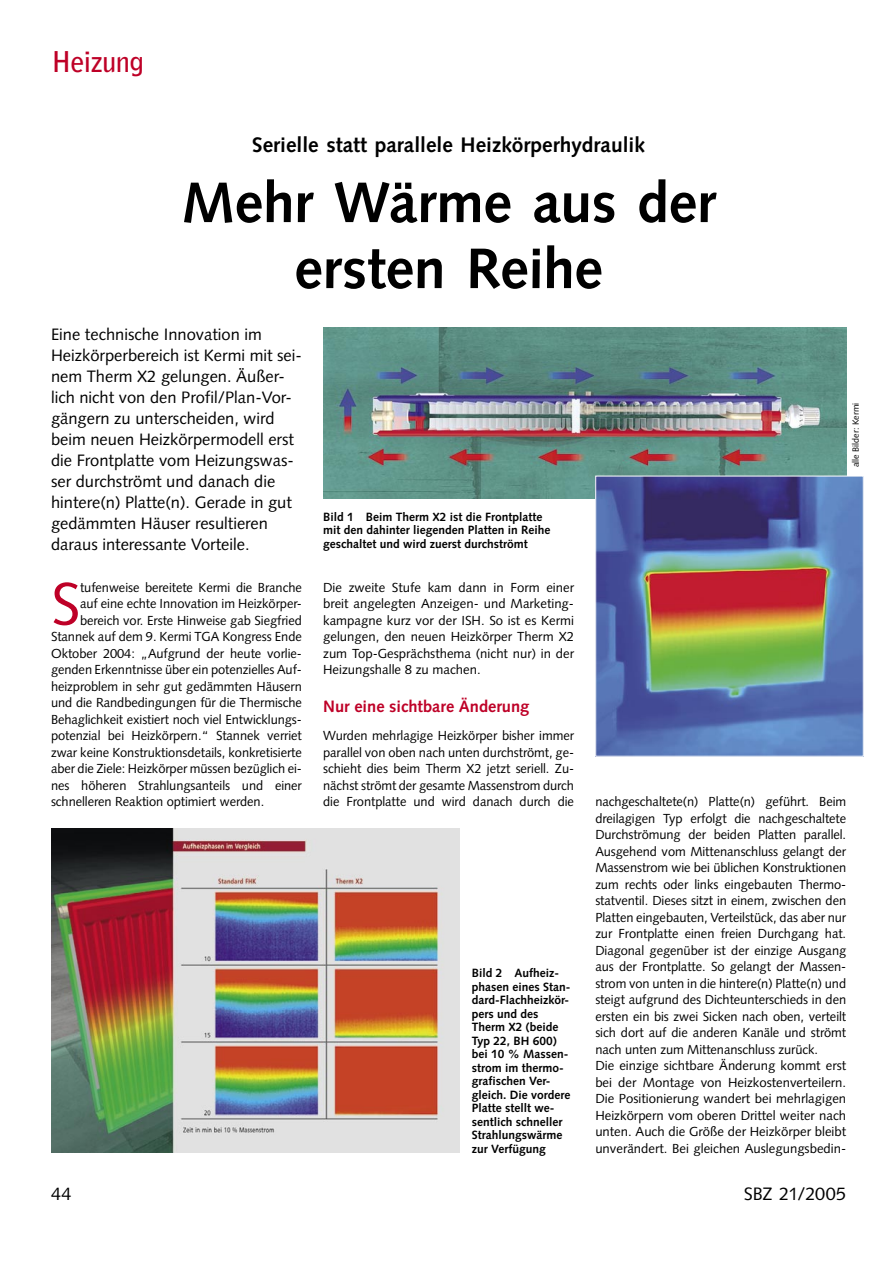
<style>
.page{position:relative;width:893px;height:1263px;background:#fff}
.page>*{position:absolute;margin:0;border:0;box-sizing:border-box;transform-origin:0 0}
.SBZ_04-Initial{font:59.85px "Syntax LT Std";color:#be0027}
.SBZ_01-Dachzeile{font:700 57px/66px "Syntax LT Std";letter-spacing:-.005em;color:#000;text-align:center}
.SBZ_00-Rubriken{font:700 28.5px "Bell Gothic Std";letter-spacing:-.035em;color:#be0027}
.SBZ_01-Dachzeile-2{font:700 21px "Syntax LT Std";color:#000}
.t1{font:18px "Syntax LT Std";color:#000}
.SBZ_03-Vorspann{font:16.5px/21px "Syntax LT Std";color:#000}
.SBZ_07-Zwischenüberschrift{font:700 16.5px "Syntax LT Std";color:#be0027}
.SBZ_05-Grundtext{font:13.2px/16.5px "Syntax LT Std";letter-spacing:-.005em;color:#000;text-align:justify}
.SBZ_04-Initial-2{font:13.2px "Syntax LT Std";letter-spacing:-.005em;color:#000}
.SBZ_12-Bildunterschrift{font:700 12px/13.5px "Syntax LT Std";color:#000}
.SBZ_18-Fotonachweis{font:9px "Syntax LT Std";color:#000}
</style>
<div class="page">
<img style="left:323px;top:328px;width:523px;height:171px">
<img style="left:597px;top:478px;width:265px;height:277px">
<div style="left:595px;top:476px;width:269px;height:281px;border:1px solid #fff"></div>
<img style="left:51px;top:829px;width:408px;height:324px">
<p class="SBZ_00-Rubriken" style="left:51px;top:45px;width:94px">Heizung</p>
<p class="SBZ_01-Dachzeile-2" style="left:252px;top:133px;width:394px">Serielle statt parallele Heizkörperhydraulik</p>
<p class="SBZ_01-Dachzeile" style="left:181px;top:170px;width:536px">Mehr Wärme aus der ersten Reihe</p>
<p class="SBZ_03-Vorspann" style="left:51px;top:324px;width:252px">Eine technische Innovation im Heizkörperbereich ist Kermi mit sei&shy;nem Therm X2 gelungen. Äußer&shy;lich nicht von den Profil/Plan-Vor&shy;gängern zu unterscheiden, wird beim neuen Heizkörpermodell erst die Frontplatte vom Heizungswas&shy;ser durchströmt und danach die hintere(n) Platte(n). Gerade in gut gedämmten Häuser resultieren daraus interessante Vorteile.</p>
<p class="SBZ_04-Initial" style="left:51px;top:568px;width:31px">S</p>
<p class="SBZ_04-Initial-2" style="left:80px;top:579px;width:223px">tufenweise bereitete Kermi die Branche</p>
<p class="SBZ_18-Fotonachweis" style="left:850px;top:467px;width:66px;rotate:-90deg">alle Bilder: Kermi</p>
<p class="SBZ_12-Bildunterschrift" style="left:323px;top:510px;width:229px">Bild 1 Beim Therm X2 ist die Frontplatte mit den dahinter liegenden Platten in Reihe geschaltet und wird zuerst durchströmt</p>
<p class="SBZ_05-Grundtext" style="left:323px;top:579px;width:252px">Die zweite Stufe kam dann in Form einer breit angelegten Anzeigen- und Marketing&shy;kampagne kurz vor der ISH. So ist es Kermi gelungen, den neuen Heizkörper Therm X2 zum Top-Gesprächsthema (nicht nur) in der Heizungshalle 8 zu machen.</p>
<p class="SBZ_07-Zwischenüberschrift" style="left:323px;top:696px;width:208px">Nur eine sichtbare Änderung</p>
<p class="SBZ_05-Grundtext" style="left:323px;top:727px;width:252px">Wurden mehrlagige Heizkörper bisher immer parallel von oben nach unten durchströmt, ge&shy;schieht dies beim Therm X2 jetzt seriell. Zu&shy;nächst strömt der gesamte Massenstrom durch die Frontplatte und wird danach durch die</p>
<p class="SBZ_04-Initial-2" style="left:80px;top:596px;width:223px">auf eine echte Innovation im Heizkörper-</p>
<p class="SBZ_04-Initial-2" style="left:80px;top:612px;width:223px">bereich vor. Erste Hinweise gab Siegfried</p>
<p class="SBZ_04-Initial-2" style="left:51px;top:629px;width:252px">Stannek auf dem 9. Kermi TGA Kongress Ende</p>
<p class="SBZ_04-Initial-2" style="left:51px;top:645px;width:252px">Oktober 2004: „Aufgrund der heute vorlie-</p>
<p class="SBZ_04-Initial-2" style="left:51px;top:662px;width:252px">genden Erkenntnisse über ein potenzielles Auf-</p>
<p class="SBZ_04-Initial-2" style="left:51px;top:678px;width:252px">heizproblem in sehr gut gedämmten Häusern</p>
<p class="SBZ_04-Initial-2" style="left:51px;top:695px;width:252px">und die Randbedingungen für die Thermische</p>
<p class="SBZ_04-Initial-2" style="left:51px;top:711px;width:252px">Behaglichkeit existiert noch viel Entwicklungs-</p>
<p class="SBZ_04-Initial-2" style="left:51px;top:728px;width:252px">potenzial bei Heizkörpern.“ Stannek verriet</p>
<p class="SBZ_04-Initial-2" style="left:51px;top:744px;width:252px">zwar keine Konstruktionsdetails, konkretisierte</p>
<p class="SBZ_04-Initial-2" style="left:51px;top:761px;width:252px">aber die Ziele: Heizkörper müssen bezüglich ei-</p>
<p class="SBZ_04-Initial-2" style="left:51px;top:777px;width:252px">nes höheren Strahlungsanteils und einer</p>
<p class="SBZ_04-Initial-2" style="left:51px;top:794px;width:215px">schnelleren Reaktion optimiert werden.</p>
<p class="SBZ_05-Grundtext" style="left:595px;top:793px;width:252px">nachgeschaltete(n) Platte(n) geführt. Beim dreilagigen Typ erfolgt die nachgeschaltete Durchströmung der beiden Platten parallel.<br>Ausgehend vom Mittenanschluss gelangt der Massenstrom wie bei üblichen Konstruktionen zum rechts oder links eingebauten Thermo&shy;statventil. Dieses sitzt in einem, zwischen den Platten eingebauten, Verteilstück, das aber nur zur Frontplatte einen freien Durchgang hat.<br>Diagonal gegenüber ist der einzige Ausgang aus der Frontplatte. So gelangt der Massen&shy;strom von unten in die hintere(n) Platte(n) und steigt aufgrund des Dichteunterschieds in den ersten ein bis zwei Sicken nach oben, verteilt sich dort auf die anderen Kanäle und strömt nach unten zum Mittenanschluss zurück.</p>
<p class="SBZ_05-Grundtext" style="left:595px;top:1057px;width:252px">Die einzige sichtbare Änderung kommt erst bei der Montage von Heizkostenverteilern.<br>Die Positionierung wandert bei mehrlagigen Heizkörpern vom oberen Drittel weiter nach unten. Auch die Größe der Heizkörper bleibt unverändert. Bei gleichen Auslegungsbedin-</p>
<p class="SBZ_12-Bildunterschrift" style="left:472px;top:966px;width:100px">Bild 2 Aufheiz&shy;phasen eines Stan&shy;dard-Flachheizkör&shy;pers und des<br>Therm X2 (beide<br>Typ 22, BH 600) bei 10 % Massen&shy;strom im thermo&shy;grafischen Ver&shy;gleich. Die vordere<br>Platte stellt we&shy;sentlich schneller<br>Strahlungswärme zur Verfügung</p>
<p class="t1" style="left:51px;top:1183px;width:22px">44</p>
<p class="t1" style="left:744px;top:1183px;width:104px">SBZ 21/2005</p>
</div>
